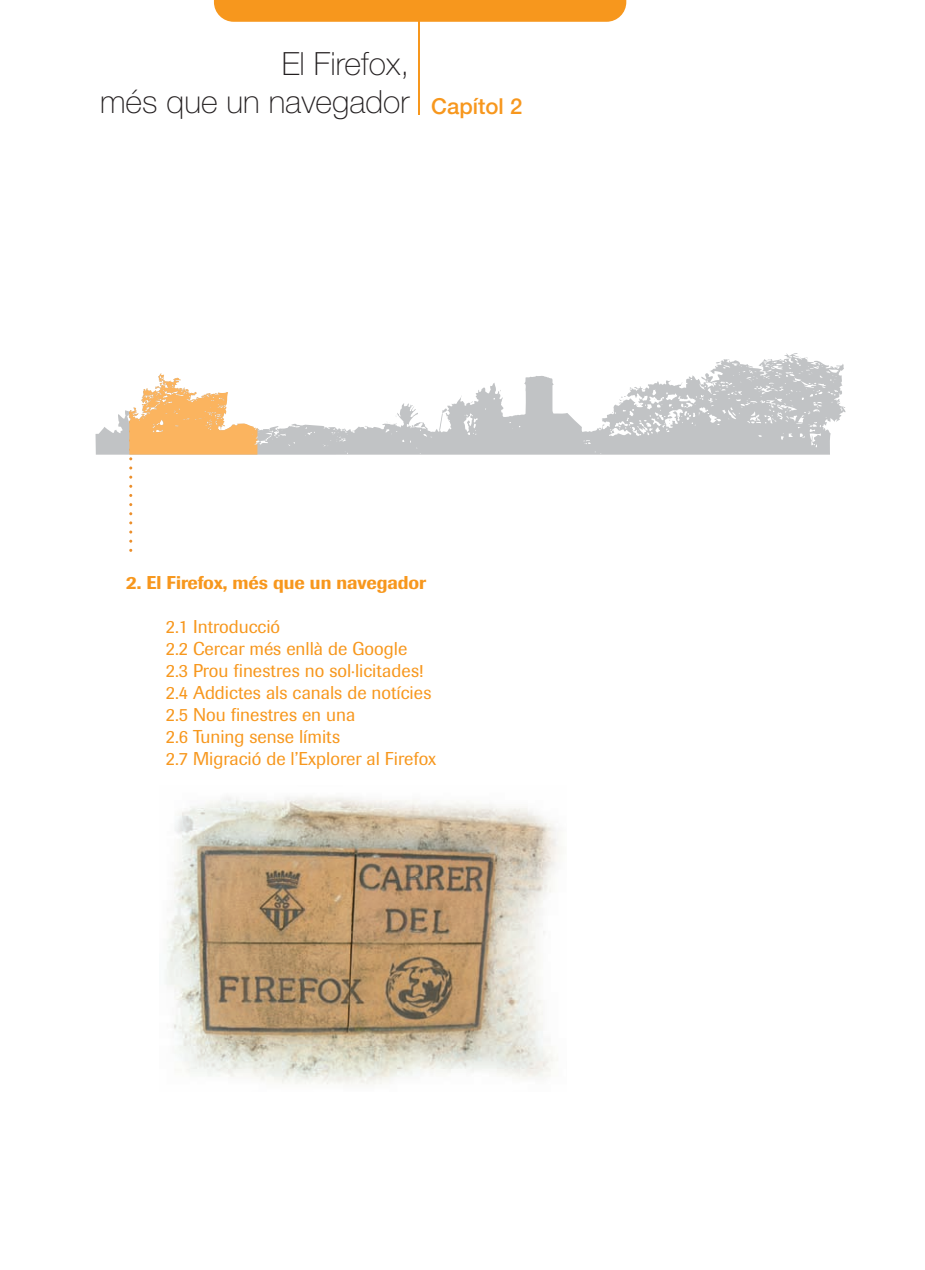
<style>
.page{position:relative;width:925px;height:1270px;background:#fff}
.page>*{position:absolute;margin:0;border:0;box-sizing:border-box;transform-origin:0 0}
.t1{font:100 32px/38.4px "Helvetica Neue";color:#231f20;text-align:right}
.t2{font:500 22px "Helvetica Neue";color:#f7971d}
.t3{font:18.4px/22.2px "Imago";color:#f7971d}
.t4{font:500 18.4px "Imago";color:#f7971d}
</style>
<div class="page">
<svg style="left:95px;top:353px;width:751px;height:102px"></svg>
<img style="left:166px;top:796px;width:396px;height:289px">
<svg style="left:129px;top:373px;width:128px;height:179px"></svg>
<hr style="left:419px;top:21px;width:1px;height:94px;background:#f7971d">
<div style="left:214px;top:0;width:412px;height:22px;background:#f7971d"></div>
<h1 class="t1" style="left:100px;top:44px;width:310px">El Firefox,<br>més que un navegador</h1>
<p class="t2" style="left:431px;top:93px;width:92px">Capítol 2</p>
<p class="t4" style="left:126px;top:571px;width:301px">2. El Firefox, més que un navegador</p>
<p class="t3" style="left:166px;top:615px;width:272px">2.1 Introducció<br>2.2 Cercar més enllà de Google<br>2.3 Prou finestres no sol·licitades!<br>2.4 Addictes als canals de notícies<br>2.5 Nou finestres en una<br>2.6 Tuning sense límits<br>2.7 Migració de l’Explorer al Firefox</p>
</div>
